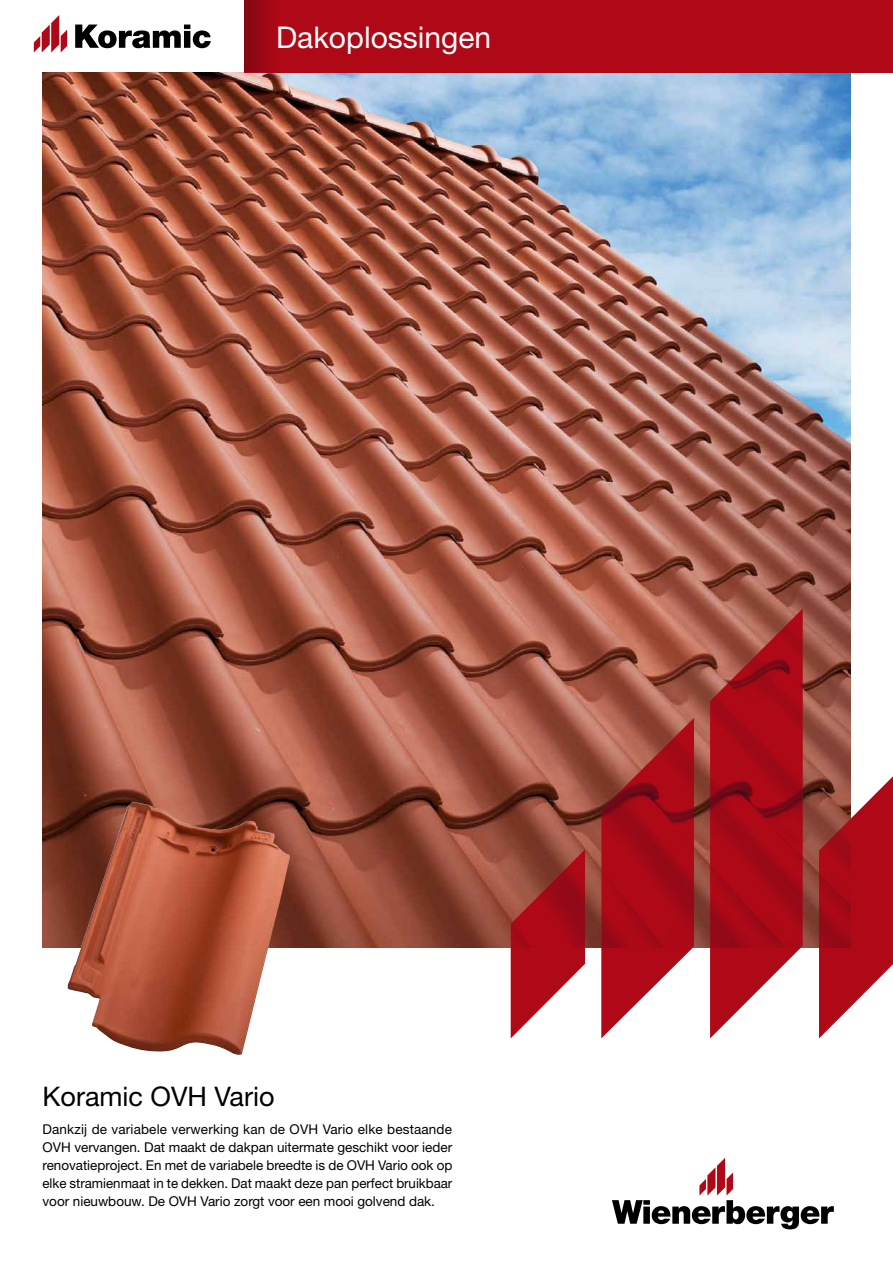
<style>
.page{position:relative;width:893px;height:1263px;background:#fff}
.page>*{position:absolute;margin:0;border:0;box-sizing:border-box;transform-origin:0 0}
.t1{font:30px "Helvetica Neue";color:#fff}
.t2{font:27px "Helvetica Neue";color:#000}
.t3{font:13.5px/18px "Helvetica Neue";color:#000;text-align:justify}
</style>
<div class="page">
<img style="left:43px;top:72px;width:807px;height:875px">
<svg style="left:34px;top:15px;width:33px;height:38px"></svg>
<svg style="left:75px;top:25px;width:136px;height:23px"></svg>
<div style="left:245px;top:0;width:648px;height:72px;background:#af0917"></div>
<svg style="left:819px;top:763px;width:74px;height:275px"></svg>
<svg style="left:511px;top:849px;width:74px;height:189px"></svg>
<svg style="left:601px;top:718px;width:93px;height:320px;background:#b33840"></svg>
<svg style="left:710px;top:608px;width:93px;height:430px;background:#af2c35"></svg>
<svg style="left:245px;top:0;width:26px;height:72px;fill:#930713"></svg>
<img style="left:67px;top:802px;width:223px;height:253px">
<svg style="left:612px;top:1158px;width:222px;height:71px"></svg>
<h1 class="t1" style="left:276px;top:19px;width:217px">Dakoplossingen</h1>
<h2 class="t2" style="left:43px;top:1080px;width:234px">Koramic OVH Vario</h2>
<p class="t3" style="left:43px;top:1120px;width:411px">Dankzij de variabele verwerking kan de OVH Vario elke bestaande OVH vervangen. Dat maakt de dakpan uitermate geschikt voor ieder renovatieproject. En met de variabele breedte is de OVH Vario ook op elke stramienmaat in te dekken. Dat maakt deze pan perfect bruikbaar voor nieuwbouw. De OVH Vario zorgt voor een mooi golvend dak.</p>
</div>
